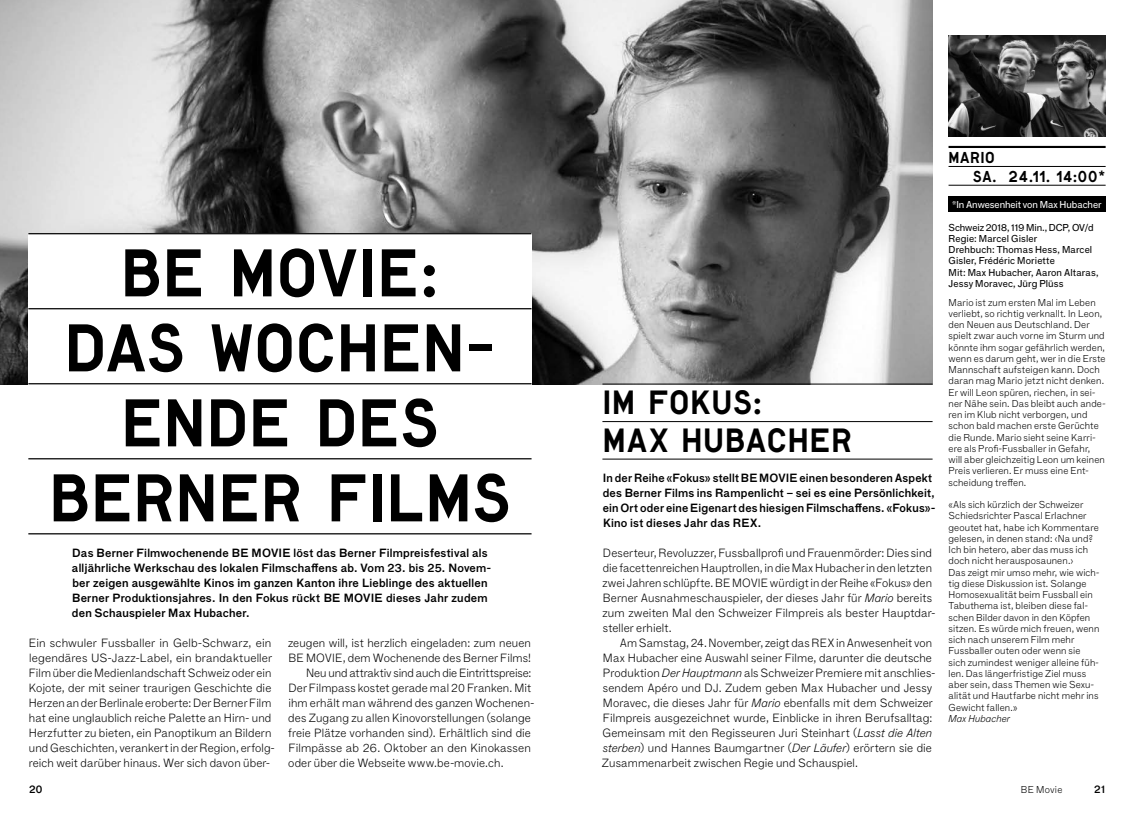
<style>
.page{position:relative;width:1134px;height:833px;background:#fff}
.page>*{position:absolute;margin:0;border:0;box-sizing:border-box;transform-origin:0 0}
.t1{font:63.75px/75px "Lutz Headline";letter-spacing:.005em;color:#000;text-align:center}
.t2{font:31.88px/37.5px "Lutz Headline";letter-spacing:.025em;color:#000}
.t3{font:15px/18.8px "Lutz Headline";letter-spacing:.025em;color:#000}
.t4{font:100 11.5px/15px "F Grotesk";letter-spacing:.01em;color:#000}
.t5{font:11.5px/15px "F Grotesk Demi";letter-spacing:.02em;color:#000}
.t6{font:100 11.5px "F Grotesk";letter-spacing:-.01em;color:#000}
.t7{font:10.62px "F Grotesk Demi";color:#000}
.t8{font:100 9.75px/11.2px "F Grotesk";letter-spacing:.015em;color:#000}
.t9{font:9.75px/11.2px "F Grotesk";letter-spacing:.015em;color:#000}
.t10{font:9.75px "F Grotesk";letter-spacing:-.005em;color:#fff}
.t11{font:italic 100 9.75px "F Grotesk";letter-spacing:.015em;color:#000}
.s1{font-style:italic}
</style>
<div class="page">
<div style="left:948px;top:197px;width:158px;height:15px;background:#000"></div>
<img style="left:0;top:0;width:932px;height:384px">
<div style="left:28px;top:233px;width:503px;height:300px;background:#fff"></div>
<hr style="left:28px;top:233px;width:503px;height:1px;background:#000">
<hr style="left:28px;top:308px;width:503px;height:1px;background:#000">
<hr style="left:28px;top:383px;width:503px;height:1px;background:#000">
<hr style="left:28px;top:458px;width:503px;height:1px;background:#000">
<hr style="left:28px;top:533px;width:503px;height:1px;background:#000">
<hr style="left:602px;top:384px;width:330px;height:1px;background:#000">
<hr style="left:602px;top:421px;width:330px;height:1px;background:#000">
<hr style="left:602px;top:459px;width:330px;height:1px;background:#000">
<img style="left:948px;top:35px;width:158px;height:102px">
<hr style="left:948px;top:146px;width:158px;height:2px;background:#000">
<hr style="left:948px;top:166px;width:158px;height:1px;background:#000">
<hr style="left:948px;top:185px;width:158px;height:1px;background:#000">
<h1 class="t1" style="left:49px;top:234px;width:463px">BE MOVIE:<br>DAS WOCHEN-<br>ENDE DES<br>BERNER FILMS</h1>
<p class="t5" style="left:72px;top:545px;width:420px">Das Berner Filmwochenende BE MOVIE löst das Berner Filmpreisfestival als alljährliche Werkschau des lokalen Filmschaffens ab. Vom 23. bis 25. Novem&shy;ber zeigen ausgewählte Kinos im ganzen Kanton ihre Lieblinge des aktuellen Berner Produktionsjahres. In den Fokus rückt BE MOVIE dieses Jahr zudem den Schauspieler Max Hubacher.</p>
<p class="t4" style="left:29px;top:634px;width:247px">Ein schwuler Fussballer in Gelb-Schwarz, ein legendäres US-Jazz-Label, ein brandaktueller Film über die Medienlandschaft Schweiz oder ein Kojote, der mit seiner traurigen Geschichte die Herzen an der Berlinale eroberte: Der Berner Film hat eine unglaublich reiche Palette an Hirn- und Herzfutter zu bieten, ein Panoptikum an Bildern und Geschichten, verankert in der Region, erfolg&shy;reich weit darüber hinaus. Wer sich davon über-</p>
<p class="t4" style="left:288px;top:634px;width:244px">zeugen will, ist herzlich eingeladen: zum neuen</p>
<p class="t4" style="left:288px;top:649px;width:244px">BE MOVIE, dem Wochenende des Berner Films!</p>
<p class="t6" style="left:306px;top:664px;width:227px">Neu und attraktiv sind auch die Eintrittspreise:</p>
<p class="t4" style="left:288px;top:679px;width:245px">Der Filmpass kostet gerade mal 20 Franken. Mit</p>
<p class="t4" style="left:288px;top:694px;width:247px">ihm erhält man während des ganzen Wochenen-</p>
<p class="t4" style="left:288px;top:709px;width:244px">des Zugang zu allen Kinovorstellungen (solange</p>
<p class="t4" style="left:288px;top:724px;width:244px">freie Plätze vorhanden sind). Erhältlich sind die</p>
<p class="t4" style="left:288px;top:739px;width:244px">Filmpässe ab 26. Oktober an den Kinokassen</p>
<p class="t4" style="left:288px;top:754px;width:217px">oder über die Webseite www.be-movie.ch.</p>
<h2 class="t2" style="left:602px;top:383px;width:251px">IM FOKUS:<br>MAX HUBACHER</h2>
<p class="t5" style="left:603px;top:470px;width:334px">In der Reihe «Fokus» stellt BE MOVIE einen besonderen Aspekt des Berner Films ins Rampenlicht – sei es eine Persönlichkeit, ein Ort oder eine Eigenart des hiesigen Filmschaffens. «Fokus»- Kino ist dieses Jahr das REX.</p>
<p class="t4" style="left:602px;top:544px;width:334px">Deserteur, Revoluzzer, Fussballprofi und Frauenmörder: Dies sind die facettenreichen Hauptrollen, in die Max Hubacher in den letzten zwei Jahren schlüpfte. BE MOVIE würdigt in der Reihe «Fokus» den Berner Ausnahmeschauspieler, der dieses Jahr für <span class="s1">Mario</span> bereits zum zweiten Mal den Schweizer Filmpreis als bester Hauptdar&shy;steller erhielt.</p>
<p class="t4" style="left:602px;top:634px;width:335px;text-indent:18px">Am Samstag, 24. November, zeigt das REX in Anwesenheit von Max Hubacher eine Auswahl seiner Filme, darunter die deutsche Produktion <span class="s1">Der Hauptmann</span> als Schweizer Premiere mit anschlies&shy;sendem Apéro und DJ. Zudem geben Max Hubacher und Jessy Moravec, die dieses Jahr für <span class="s1">Mario</span> ebenfalls mit dem Schweizer Filmpreis ausgezeichnet wurde, Einblicke in ihren Berufsalltag:<br>Gemeinsam mit den Regisseuren Juri Steinhart (<span class="s1">Lasst die Alten sterben</span>) und Hannes Baumgartner (<span class="s1">Der Läufer</span>) erörtern sie die Zusammenarbeit zwischen Regie und Schauspiel.</p>
<h3 class="t3" style="left:973px;top:148px;width:134px;text-indent:-25px">MARIO<br>SA. 24.11. 14:00*</h3>
<p class="t10" style="left:952px;top:199px;width:151px">*In Anwesenheit von Max Hubacher</p>
<p class="t9" style="left:948px;top:221px;width:152px">Schweiz 2018, 119 Min., DCP, OV/d<br>Regie: Marcel Gisler<br>Drehbuch: Thomas Hess, Marcel<br>Gisler, Frédéric Moriette<br>Mit: Max Hubacher, Aaron Altaras,<br>Jessy Moravec, Jürg Plüss</p>
<p class="t8" style="left:948px;top:296px;width:159px">Mario ist zum ersten Mal im Leben verliebt, so richtig verknallt. In Leon, den Neuen aus Deutschland. Der spielt zwar auch vorne im Sturm und könnte ihm sogar gefährlich werden, wenn es darum geht, wer in die Erste Mannschaft aufsteigen kann. Doch daran mag Mario jetzt nicht denken.<br>Er will Leon spüren, riechen, in sei&shy;ner Nähe sein. Das bleibt auch ande&shy;ren im Klub nicht verborgen, und schon bald machen erste Gerüchte die Runde. Mario sieht seine Karri&shy;ere als Profi-Fussballer in Gefahr, will aber gleichzeitig Leon um keinen Preis verlieren. Er muss eine Ent&shy;scheidung treffen.</p>
<p class="t8" style="left:948px;top:498px;width:152px">«Als sich kürzlich der Schweizer<br>Schiedsrichter Pascal Erlachner geoutet hat, habe ich Kommentare gelesen, in denen stand: ‹Na und?<br>Ich bin hetero, aber das muss ich doch nicht herausposaunen.›<br>Das zeigt mir umso mehr, wie wich&shy;tig diese Diskussion ist. Solange<br>Homosexualität beim Fussball ein<br>Tabuthema ist, bleiben diese fal&shy;schen Bilder davon in den Köpfen sitzen. Es würde mich freuen, wenn sich nach unserem Film mehr<br>Fussballer outen oder wenn sie sich zumindest weniger alleine füh&shy;len. Das längerfristige Ziel muss aber sein, dass Themen wie Sexu&shy;alität und Hautfarbe nicht mehr ins<br>Gewicht fallen.»</p>
<p class="t11" style="left:948px;top:711px;width:63px">Max Hubacher</p>
<p class="t7" style="left:29px;top:783px;width:15px">20</p>
<p class="t8" style="left:1021px;top:783px;width:43px">BE Movie</p>
<p class="t7" style="left:1094px;top:783px;width:13px">21</p>
</div>
